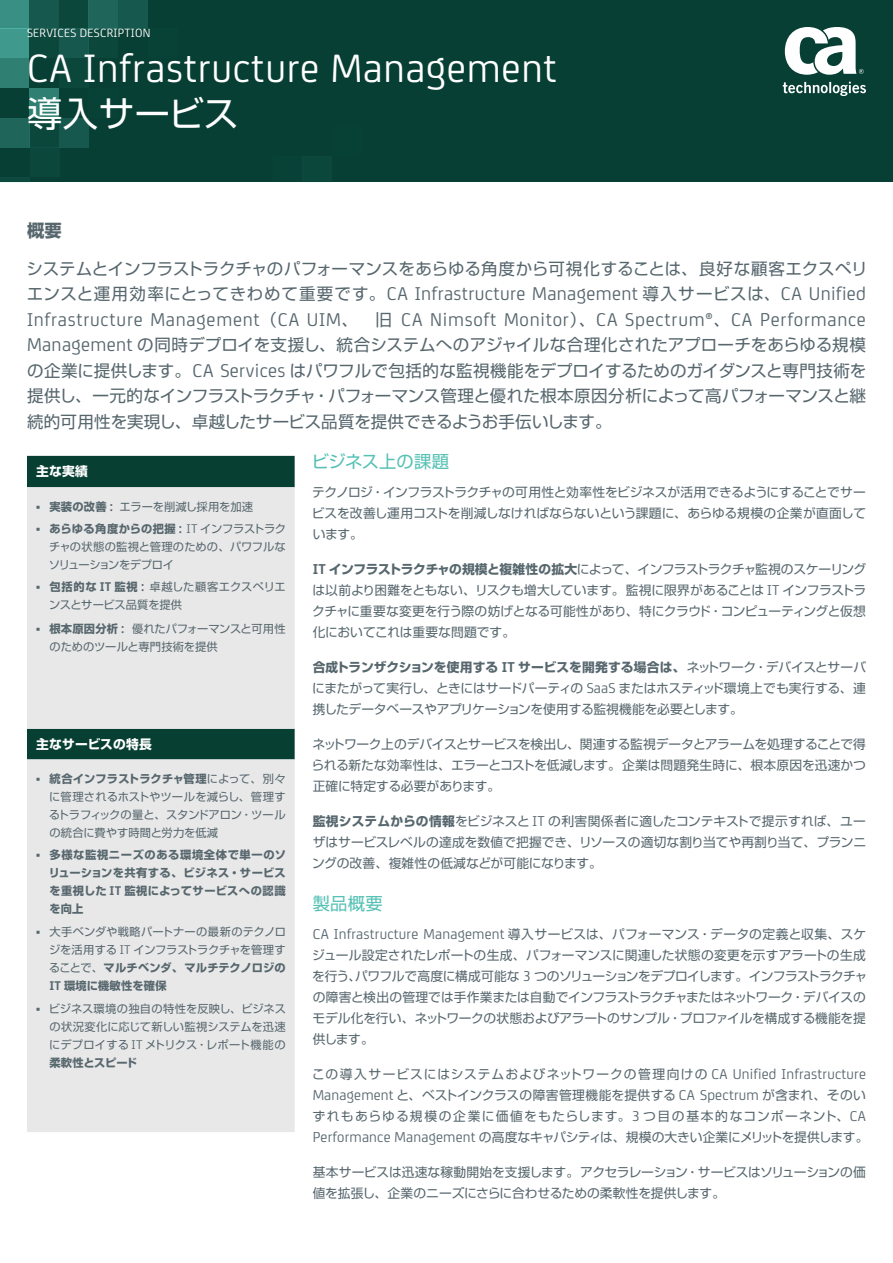
<style>
.page{position:relative;width:893px;height:1263px;background:#fff}
.page>*{position:absolute;margin:0;border:0;box-sizing:border-box;transform-origin:0 0}
.t1{font:42.3px "CA Sans";letter-spacing:.015em;color:#fff}
.t2{font:35.25px "Shin Go Pro";letter-spacing:.02em;color:#fff}
.Intro_Text{font:19.8px/25.5px "CA Sans";letter-spacing:.035em;color:#57676e}
.subhead{font:17.25px "Shin Go Pro";letter-spacing:-.01em;color:#56c1b4}
.subhead-2{font:17.25px "Shin Go Pro";letter-spacing:.02em;color:#56c1b4}
.Intro_header{font:700 17.25px "Shin Go Pro";color:#57676e}
.Intro_Text-2{font:16.5px/25.5px "Shin Go Pro";letter-spacing:-.01em;color:#57676e;text-align:justify}
.last_body_list_no_bu{font:12.75px/21px "Shin Go Pro";letter-spacing:-.01em;color:#57676e;text-align:justify}
.last_body_list_no_bu-2{font:12.75px/21px "Shin Go Pro";letter-spacing:.035em;color:#57676e}
.COVER_EYEBROW_PRODUC{font:12.75px "CA Sans";letter-spacing:.02em;color:#fff}
.Table_Header{font:700 12.75px "Shin Go Pro";letter-spacing:.02em;color:#fff}
.t3{font:11.25px/18px "Shin Go Pro";letter-spacing:-.01em;color:#57676e;text-align:justify}
.t4{font:700 11.25px/18px "Shin Go Pro";letter-spacing:.025em;color:#57676e;text-align:justify}
.s1{font-family:"Shin Go Pro";font-size:16.5px}
.s2{font-family:"CA Sans";font-size:19.8px}
.s3{font-family:"CA Sans";font-size:13.5px}
.s4{font-weight:700}
.s5{font-family:"CA Sans";font-weight:700;font-size:13.5px}
.s6{font-family:"CA Sans";font-weight:400;font-size:13.5px}
.s7{font-family:"CA Sans";font-weight:700;font-size:15.3px}
.s8{font-family:"CA Sans";font-size:15.3px}
</style>
<div class="page">
<div style="left:0;top:0;width:893px;height:182px;background:#073f34"></div>
<div style="left:0;top:118px;width:29px;height:29px;background:#1f655a"></div>
<div style="left:29px;top:118px;width:30px;height:29px;background:#0c473c"></div>
<div style="left:59px;top:118px;width:30px;height:29px;background:#16584d"></div>
<div style="left:30px;top:147px;width:29px;height:30px;background:#0c473c"></div>
<div style="left:0;top:177px;width:30px;height:5px;background:#0d493e"></div>
<div style="left:0;top:0;width:29px;height:29px;background:#398f83"></div>
<div style="left:0;top:29px;width:29px;height:29px;background:#3f998d"></div>
<div style="left:0;top:58px;width:29px;height:30px;background:#2f7f73"></div>
<div style="left:29px;top:88px;width:30px;height:30px;background:#2f7f73"></div>
<div style="left:29px;top:0;width:30px;height:29px;background:#16584d"></div>
<div style="left:29px;top:29px;width:30px;height:29px;background:#0c473c"></div>
<div style="left:59px;top:0;width:30px;height:29px;background:#0c473c"></div>
<div style="left:59px;top:29px;width:30px;height:29px;background:#16584d"></div>
<div style="left:59px;top:58px;width:30px;height:30px;background:#0c473c"></div>
<div style="left:89px;top:0;width:29px;height:29px;background:#1f655a"></div>
<div style="left:89px;top:29px;width:29px;height:29px;background:#0c473c"></div>
<div style="left:118px;top:0;width:30px;height:29px;background:#16584d"></div>
<div style="left:302px;top:156px;width:30px;height:26px;background:#0c473c"></div>
<svg style="left:783px;top:82px;width:83px;height:14px"></svg>
<svg style="left:785px;top:27px;width:79px;height:48px"></svg>
<div style="left:27px;top:456px;width:268px;height:31px;background:#083f33"></div>
<div style="left:27px;top:487px;width:268px;height:645px;background:#e8e8e8"></div>
<p class="COVER_EYEBROW_PRODUC" style="left:27px;top:23px;width:125px">SERVICES DESCRIPTION</p>
<p class="t1" style="left:27px;top:38px;width:531px">CA Infrastructure Management</p>
<p class="t2" style="left:27px;top:85px;width:213px">導入サービス</p>
<p class="Intro_header" style="left:27px;top:217px;width:36px">概要</p>
<p class="Intro_Text-2" style="left:27px;top:254px;width:842px">システムとインフラストラクチャのパフォーマンスをあらゆる角度から可視化することは、良好な顧客エクスペリ</p>
<p class="Intro_Text" style="left:27px;top:280px;width:841px"><span class="s1">エンスと運用効率にとってきわめて重要です。</span>CA Infrastructure Management <span class="s1">導入サービスは、</span>CA Unified<br>Infrastructure Management<span class="s1">（</span>CA UIM<span class="s1">、 旧</span> CA Nimsoft Monitor<span class="s1">）、</span>CA Spectrum®<span class="s1">、</span>CA Performance</p>
<p class="Intro_Text-2" style="left:27px;top:330px;width:841px"><span class="s2">Management</span> の同時デプロイを支援し、統合システムへのアジャイルな合理化されたアプローチをあらゆる規模の企業に提供します。<span class="s2">CA Services</span> はパワフルで包括的な監視機能をデプロイするためのガイダンスと専門技術を提供し、一元的なインフラストラクチャ・パフォーマンス管理と優れた根本原因分析によって高パフォーマンスと継続的可用性を実現し、卓越したサービス品質を提供できるようお手伝いします。</p>
<p class="Table_Header" style="left:36px;top:461px;width:53px">主な実績</p>
<p class="t3" style="left:36px;top:496px;width:219px"><span class="s3">•</span> <span class="s4">実装の改善</span> <span class="s5">:</span> エラーを削減し採用を加速</p>
<p class="t3" style="left:49px;top:518px;width:239px;text-indent:-13px"><span class="s3">•</span> <span class="s4">あらゆる角度からの把握</span> <span class="s5">:</span> <span class="s3">IT</span> インフラストラクチャの状態の監視と管理のための、パワフルなソリューションをデプロイ</p>
<p class="t3" style="left:49px;top:577px;width:238px;text-indent:-13px"><span class="s3">•</span> <span class="s4">包括的な</span> <span class="s5">IT</span> <span class="s4">監視</span> <span class="s5">:</span> 卓越した顧客エクスペリエンスとサービス品質を提供</p>
<p class="t3" style="left:49px;top:618px;width:238px;text-indent:-14px"><span class="s3">•</span> <span class="s4">根本原因分析</span> <span class="s5">:</span> 優れたパフォーマンスと可用性のためのツールと専門技術を提供</p>
<p class="Table_Header" style="left:36px;top:734px;width:117px">主なサービスの特長</p>
<p class="t3" style="left:49px;top:768px;width:238px;text-indent:-13px"><span class="s3">•</span> <span class="s4">統合インフラストラクチャ管理</span>によって、別々に管理されるホストやツールを減らし、管理するトラフィックの量と、スタンドアロン・ツールの統合に費やす時間と労力を低減</p>
<p class="t4" style="left:49px;top:845px;width:239px;text-indent:-13px"><span class="s6">•</span> 多様な監視ニーズのある環境全体で単一のソリューションを共有する、ビジネス・サービスを重視した <span class="s3">IT</span> 監視によってサービスへの認識を向上</p>
<p class="t3" style="left:49px;top:921px;width:238px;text-indent:-13px"><span class="s3">•</span> 大手ベンダや戦略パートナーの最新のテクノロジを活用する <span class="s3">IT</span> インフラストラクチャを管理することで、<span class="s4">マルチベンダ、マルチテクノロジの</span><span class="s5">IT</span> <span class="s4">環境に機敏性を確保</span></p>
<p class="t3" style="left:49px;top:998px;width:238px;text-indent:-13px"><span class="s3">•</span> ビジネス環境の独自の特性を反映し、ビジネスの状況変化に応じて新しい監視システムを迅速にデプロイする <span class="s3">IT</span> メトリクス・レポート機能の<span class="s4">柔軟性とスピード</span></p>
<p class="subhead" style="left:312px;top:447px;width:139px">ビジネス上の課題</p>
<p class="last_body_list_no_bu" style="left:312px;top:480px;width:556px">テクノロジ・インフラストラクチャの可用性と効率性をビジネスが活用できるようにすることでサービスを改善し運用コストを削減しなければならないという課題に、あらゆる規模の企業が直面しています。</p>
<p class="last_body_list_no_bu" style="left:312px;top:557px;width:556px"><span class="s7">IT</span> <span class="s4">インフラストラクチャの規模と複雑性の拡大</span>によって、インフラストラクチャ監視のスケーリングは以前より困難をともない、リスクも増大しています。監視に限界があることは <span class="s8">IT</span> インフラストラクチャに重要な変更を行う際の妨げとなる可能性があり、特にクラウド・コンピューティングと仮想化においてこれは重要な問題です。</p>
<p class="last_body_list_no_bu" style="left:312px;top:655px;width:555px"><span class="s4">合成トランザクションを使用する</span> <span class="s7">IT</span> <span class="s4">サービスを開発する場合は、</span>ネットワーク・デバイスとサーバにまたがって実行し、ときにはサードパーティの <span class="s8">SaaS</span> またはホスティッド環境上でも実行する、連携したデータベースやアプリケーションを使用する監視機能を必要とします。</p>
<p class="last_body_list_no_bu" style="left:312px;top:732px;width:556px">ネットワーク上のデバイスとサービスを検出し、関連する監視データとアラームを処理することで得られる新たな効率性は、エラーとコストを低減します。企業は問題発生時に、根本原因を迅速かつ正確に特定する必要があります。</p>
<p class="last_body_list_no_bu" style="left:312px;top:809px;width:555px"><span class="s4">監視システムからの情報</span>をビジネスと <span class="s8">IT</span> の利害関係者に適したコンテキストで提示すれば、ユーザはサービスレベルの達成を数値で把握でき、リソースの適切な割り当てや再割り当て、プランニングの改善、複雑性の低減などが可能になります。</p>
<p class="subhead-2" style="left:313px;top:889px;width:72px">製品概要</p>
<p class="last_body_list_no_bu" style="left:312px;top:922px;width:557px"><span class="s8">CA Infrastructure Management</span> 導入サービスは、パフォーマンス・データの定義と収集、スケジュール設定されたレポートの生成、パフォーマンスに関連した状態の変更を示すアラートの生成を行う、パワフルで高度に構成可能な <span class="s8">3</span> つのソリューションをデプロイします。インフラストラクチャの障害と検出の管理では手作業または自動でインフラストラクチャまたはネットワーク・デバイスのモデル化を行い、ネットワークの状態およびアラートのサンプル・プロファイルを構成する機能を提供します。</p>
<p class="last_body_list_no_bu-2" style="left:312px;top:1062px;width:558px">この導入サービスにはシステムおよびネットワークの管理向けの <span class="s8">CA Unified Infrastructure Management</span> と、ベストインクラスの障害管理機能を提供する <span class="s8">CA Spectrum</span> が含まれ、そのいずれもあらゆる規模の企業に価値をもたらします。<span class="s8">3</span> つ目の基本的なコンポーネント、<span class="s8">CA Performance Management</span> の高度なキャパシティは、規模の大きい企業にメリットを提供します。</p>
<p class="last_body_list_no_bu" style="left:313px;top:1160px;width:555px">基本サービスは迅速な稼動開始を支援します。アクセラレーション・サービスはソリューションの価値を拡張し、企業のニーズにさらに合わせるための柔軟性を提供します。</p>
</div>
